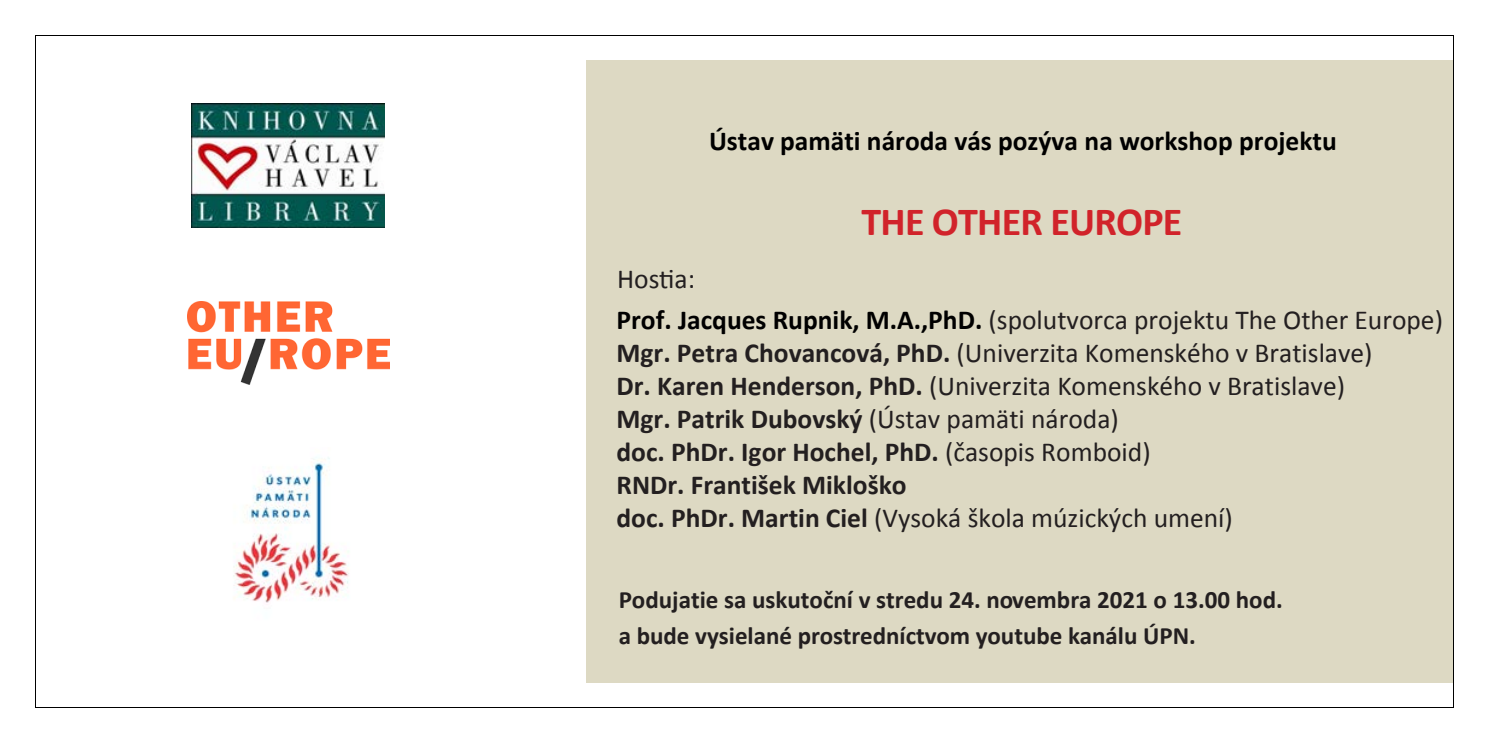
<style>
.page{position:relative;width:1489px;height:745px;background:#fff}
.page>*{position:absolute;margin:0;border:0;box-sizing:border-box;transform-origin:0 0}
.t1{font:700 40px "Calibri";letter-spacing:-.02em;color:#d1232a}
.t2{font:27.5px/33px "Calibri";color:#231f20}
.t3{font:700 27.5px "Calibri";color:#000}
.t4{font:700 25px/36px "Calibri";color:#231f20}
.s1{font-style:inherit}
.s2{font-weight:700;color:#000}
.s3{font-weight:700}
</style>
<div class="page">
<hr style="left:36px;top:36px;width:1417px;height:1px;background:#000">
<svg style="left:35px;top:36px;width:1px;height:25px"></svg>
<svg style="left:1453px;top:36px;width:1px;height:25px"></svg>
<div style="left:586px;top:61px;width:14px;height:621px;background:#ddd9c3"></div>
<div style="left:1440px;top:61px;width:13px;height:621px;background:#ddd9c3"></div>
<div style="left:600px;top:61px;width:840px;height:23px;background:#ddd9c3"></div>
<div style="left:600px;top:84px;width:840px;height:9px;background:#ddd9c3"></div>
<div style="left:600px;top:93px;width:840px;height:8px;background:#ddd9c3"></div>
<div style="left:600px;top:101px;width:840px;height:21px;background:#ddd9c3"></div>
<div style="left:600px;top:122px;width:840px;height:35px;background:#ddd9c3"></div>
<div style="left:600px;top:157px;width:840px;height:35px;background:#ddd9c3"></div>
<div style="left:600px;top:192px;width:840px;height:35px;background:#ddd9c3"></div>
<div style="left:600px;top:227px;width:840px;height:35px;background:#ddd9c3"></div>
<div style="left:600px;top:262px;width:840px;height:35px;background:#ddd9c3"></div>
<div style="left:600px;top:297px;width:840px;height:15px;background:#ddd9c3"></div>
<div style="left:600px;top:312px;width:840px;height:68px;background:#ddd9c3"></div>
<div style="left:600px;top:380px;width:840px;height:33px;background:#ddd9c3"></div>
<div style="left:600px;top:413px;width:840px;height:34px;background:#ddd9c3"></div>
<div style="left:600px;top:447px;width:840px;height:33px;background:#ddd9c3"></div>
<div style="left:600px;top:480px;width:840px;height:34px;background:#ddd9c3"></div>
<div style="left:600px;top:514px;width:840px;height:34px;background:#ddd9c3"></div>
<div style="left:600px;top:548px;width:840px;height:33px;background:#ddd9c3"></div>
<div style="left:600px;top:581px;width:840px;height:34px;background:#ddd9c3"></div>
<div style="left:600px;top:615px;width:840px;height:33px;background:#ddd9c3"></div>
<div style="left:600px;top:648px;width:840px;height:9px;background:#ddd9c3"></div>
<div style="left:600px;top:657px;width:840px;height:25px;background:#ddd9c3"></div>
<hr style="left:35px;top:61px;width:1px;height:621px;background:#000">
<hr style="left:1453px;top:61px;width:1px;height:621px;background:#000">
<svg style="left:35px;top:682px;width:1px;height:25px"></svg>
<hr style="left:36px;top:706px;width:1417px;height:1px;background:#000">
<svg style="left:1453px;top:682px;width:1px;height:25px"></svg>
<img style="left:191px;top:104px;width:194px;height:123px">
<img style="left:187px;top:301px;width:202px;height:83px">
<img style="left:233px;top:457px;width:116px;height:146px">
<p class="t3" style="left:709px;top:122px;width:629px"><span class="s1">Ústav pamäti národa</span> vás pozýva na workshop projektu</p>
<p class="t1" style="left:861px;top:193px;width:322px">THE OTHER EUROPE</p>
<p class="t2" style="left:617px;top:262px;width:79px">Hostia:</p>
<p class="t2" style="left:616px;top:303px;width:828px"><span class="s2">Prof. Jacques Rupnik, M.A.,PhD.</span> (spolutvorca projektu The Other Europe)<br><span class="s3">Mgr. Petra Chovancová, PhD.</span> (Univerzita Komenského v Bratislave)<br><span class="s3">Dr. Karen Henderson, PhD.</span> (Univerzita Komenského v Bratislave)<br><span class="s3">Mgr. Patrik Dubovský</span> (Ústav pamäti národa)<br><span class="s3">doc. PhDr. Igor Hochel, PhD.</span> (časopis Romboid)<br><span class="s3">RNDr. František Mikloško<br>doc. PhDr. Martin Ciel</span> (Vysoká škola múzických umení)</p>
<p class="t4" style="left:618px;top:581px;width:665px">Podujatie sa uskutoční v stredu 24. novembra 2021 o 13.00 hod. a bude vysielané prostredníctvom youtube kanálu ÚPN.</p>
</div>
